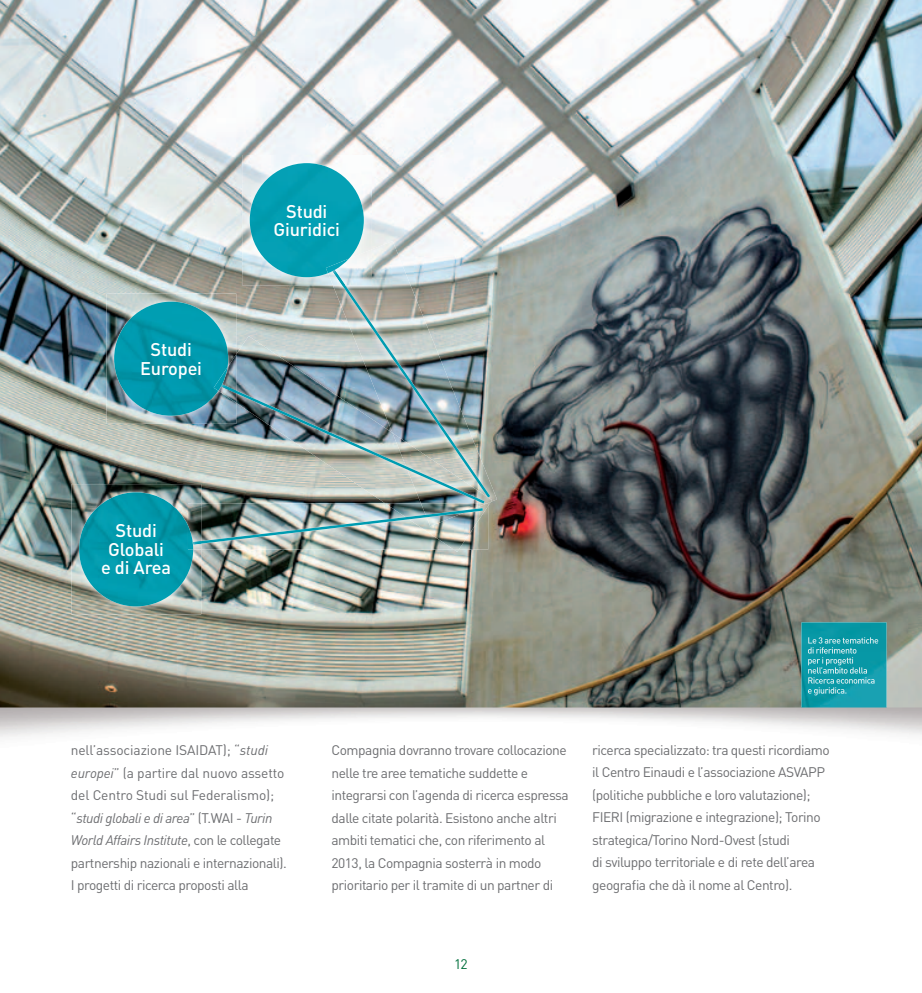
<style>
.page{position:relative;width:922px;height:993px;background:#fff}
.page>*{position:absolute;margin:0;border:0;box-sizing:border-box;transform-origin:0 0}
.t1{font:500 18.12px/18.8px "DIN";letter-spacing:-.01em;color:#fff;text-align:center}
.t2{font:13.75px/22.5px "DIN";letter-spacing:-.035em;color:#6c6d70}
.t3{font:13.75px "DIN";color:#006f3c}
.s1{font-style:italic}
</style>
<div class="page">
<img style="left:0;top:0;width:921px;height:737px">
<img style="left:372px;top:241px;width:125px;height:260px">
<img style="left:490px;top:433px;width:2px;height:70px">
<img style="left:201px;top:544px;width:184px;height:5px">
<img style="left:385px;top:544px;width:103px;height:5px">
<img style="left:801px;top:622px;width:85px;height:85px">
<img style="left:808px;top:637px;width:70px;height:6px">
<img style="left:807px;top:647px;width:49px;height:6px">
<img style="left:808px;top:657px;width:45px;height:8px">
<img style="left:808px;top:667px;width:59px;height:6px">
<img style="left:808px;top:677px;width:67px;height:6px">
<img style="left:807px;top:687px;width:39px;height:8px">
<img style="left:242px;top:155px;width:130px;height:115px">
<img style="left:364px;top:249px;width:8px;height:21px">
<img style="left:250px;top:163px;width:114px;height:107px">
<img style="left:326px;top:258px;width:23px;height:12px">
<img style="left:106px;top:293px;width:87px;height:130px">
<img style="left:114px;top:301px;width:79px;height:114px">
<img style="left:71px;top:484px;width:130px;height:130px">
<img style="left:193px;top:270px;width:297px;height:274px">
<img style="left:79px;top:492px;width:114px;height:114px">
<img style="left:188px;top:525px;width:5px;height:24px">
<h1 class="t1" style="left:140px;top:339px;width:63px">Studi<br>Europei</h1>
<h1 class="t1" style="left:101px;top:520px;width:71px">Studi<br>Globali e di Area</h1>
<h1 class="t1" style="left:273px;top:201px;width:68px">Studi<br>Giuridici</h1>
<p class="t2" style="left:71px;top:738px;width:217px">nell’associazione ISAIDAT); “<span class="s1">studi europei</span>” (a partire dal nuovo assetto del Centro Studi sul Federalismo); “<span class="s1">studi globali e di area</span>” (T.WAI - <span class="s1">Turin World Affairs Institute</span>, con le collegate partnership nazionali e internazionali).<br>I progetti di ricerca proposti alla</p>
<p class="t2" style="left:331px;top:738px;width:239px">Compagnia dovranno trovare collocazione nelle tre aree tematiche suddette e integrarsi con l’agenda di ricerca espressa dalle citate polarità. Esistono anche altri ambiti tematici che, con riferimento al 2013, la Compagnia sosterrà in modo prioritario per il tramite di un partner di</p>
<p class="t2" style="left:592px;top:738px;width:239px">ricerca specializzato: tra questi ricordiamo il Centro Einaudi e l’associazione ASVAPP (politiche pubbliche e loro valutazione); FIERI (migrazione e integrazione); Torino strategica/Torino Nord-Ovest (studi<br>di sviluppo territoriale e di rete dell’area geografia che dà il nome al Centro).</p>
<p class="t3" style="left:454px;top:954px;width:15px">12</p>
</div>
